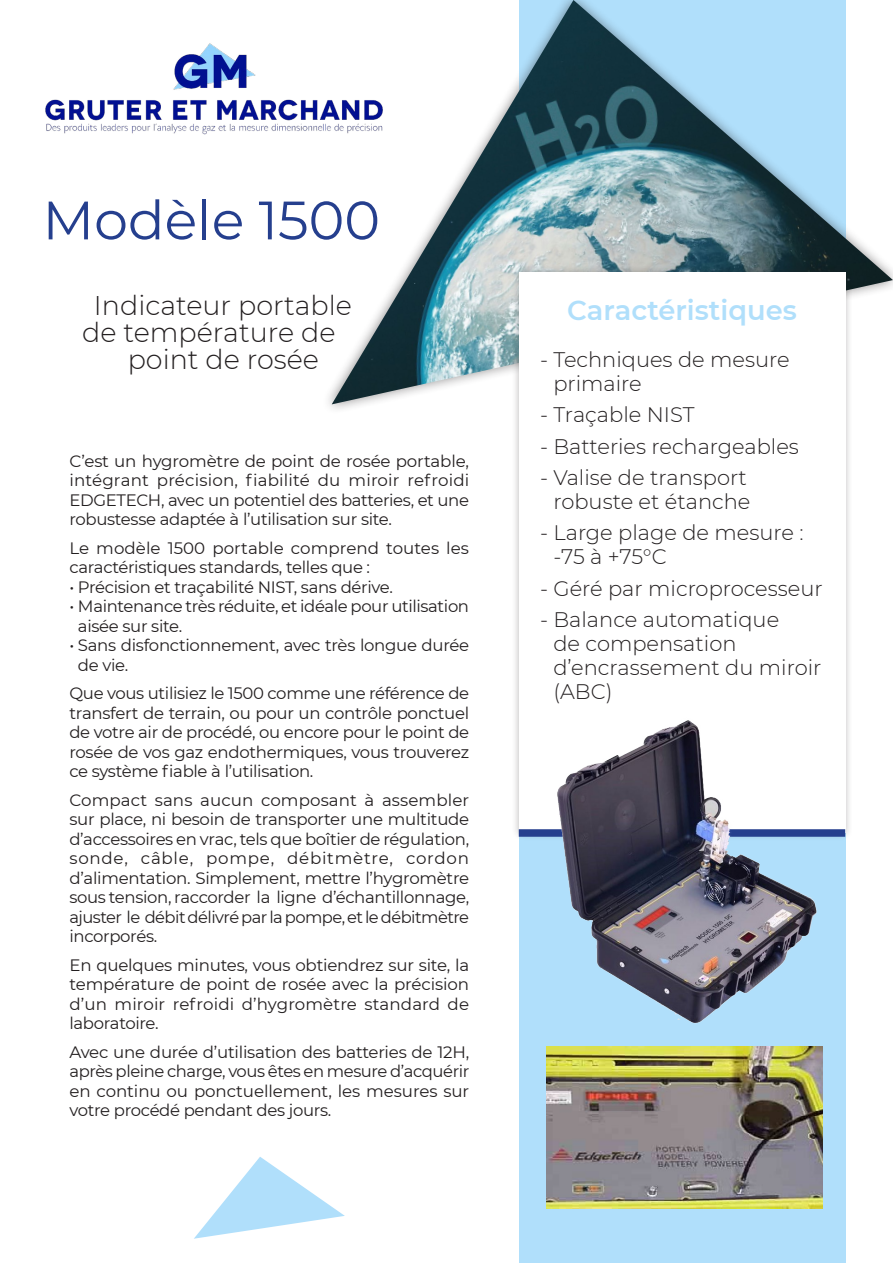
<style>
.page{position:relative;width:893px;height:1263px;background:#fff}
.page>*{position:absolute;margin:0;border:0;box-sizing:border-box;transform-origin:0 0}
.t1{font:54px "Montserrat";color:#253f8e}
.t2{font:600 27.3px "Montserrat";color:#b0dffb}
.t3{font:300 27px "Montserrat";color:#231f20}
.t4{font:300 21px/24px "Montserrat";color:#231f20}
.t5{font:16.5px/19.5px "Montserrat";letter-spacing:-.02em;color:#231f20;text-align:justify}
</style>
<div class="page">
<div style="left:519px;top:0;width:326px;height:1263px;background:#b0dffb"></div>
<img style="left:45px;top:43px;width:277px;height:92px">
<img style="left:332px;top:0;width:561px;height:404px">
<div style="left:511px;top:265px;width:342px;height:576px;background:#231f20;opacity:.3"></div>
<div style="left:519px;top:273px;width:326px;height:560px;background:#fff"></div>
<svg style="left:194px;top:1157px;width:151px;height:82px"></svg>
<img style="left:547px;top:1046px;width:275px;height:162px">
<img style="left:519px;top:720px;width:326px;height:304px">
<h1 class="t1" style="left:43px;top:183px;width:339px">Modèle 1500</h1>
<h3 class="t3" style="left:94px;top:287px;width:260px">Indicateur portable</h3>
<h3 class="t3" style="left:82px;top:314px;width:255px">de température de</h3>
<h3 class="t3" style="left:128px;top:341px;width:193px">point de rosée</h3>
<p class="t5" style="left:69px;top:450px;width:401px">C’est un hygromètre de point de rosée portable, intégrant précision, fiabilité du miroir refroidi EDGETECH, avec un potentiel des batteries, et une robustesse adaptée à l’utilisation sur site.</p>
<p class="t5" style="left:69px;top:537px;width:401px">Le modèle 1500 portable comprend toutes les caractéristiques standards, telles que :</p>
<p class="t5" style="left:69px;top:576px;width:325px">• Précision et traçabilité NIST, sans dérive.</p>
<p class="t5" style="left:78px;top:596px;width:393px;text-indent:-9px">• Maintenance très réduite, et idéale pour utilisation aisée sur site.</p>
<p class="t5" style="left:78px;top:635px;width:393px;text-indent:-9px">• Sans disfonctionnement, avec très longue durée de vie.</p>
<p class="t5" style="left:69px;top:683px;width:401px">Que vous utilisiez le 1500 comme une référence de transfert de terrain, ou pour un contrôle ponctuel de votre air de procédé, ou encore pour le point de rosée de vos gaz endothermiques, vous trouverez ce système fiable à l’utilisation.</p>
<p class="t5" style="left:69px;top:789px;width:401px">Compact sans aucun composant à assembler sur place, ni besoin de transporter une multitude d’accessoires en vrac, tels que boîtier de régulation, sonde, câble, pompe, débitmètre, cordon d’alimentation. Simplement, mettre l’hygromètre sous tension, raccorder la ligne d’échantillonnage, ajuster le débit délivré par la pompe, et le débitmètre incorporés.</p>
<p class="t5" style="left:69px;top:954px;width:401px">En quelques minutes, vous obtiendrez sur site, la température de point de rosée avec la précision d’un miroir refroidi d’hygromètre standard de laboratoire.</p>
<p class="t5" style="left:69px;top:1041px;width:401px">Avec une durée d’utilisation des batteries de 12H, après pleine charge, vous êtes en mesure d’acquérir en continu ou ponctuellement, les mesures sur votre procédé pendant des jours.</p>
<h2 class="t2" style="left:567px;top:291px;width:231px">Caractéristiques</h2>
<p class="t4" style="left:553px;top:347px;width:238px;text-indent:-13px">- Techniques de mesure primaire</p>
<p class="t4" style="left:540px;top:402px;width:156px">- Traçable NIST</p>
<p class="t4" style="left:540px;top:433px;width:260px">- Batteries rechargeables</p>
<p class="t4" style="left:540px;top:465px;width:212px;text-align:right">- Valise de transport robuste et étanche</p>
<p class="t4" style="left:553px;top:520px;width:252px;text-indent:-13px">- Large plage de mesure : -75 à +75°C</p>
<p class="t4" style="left:540px;top:576px;width:284px">- Géré par microprocesseur</p>
<p class="t4" style="left:553px;top:607px;width:270px;text-indent:-13px">- Balance automatique<br>de compensation d’encrassement du miroir (ABC)</p>
</div>
